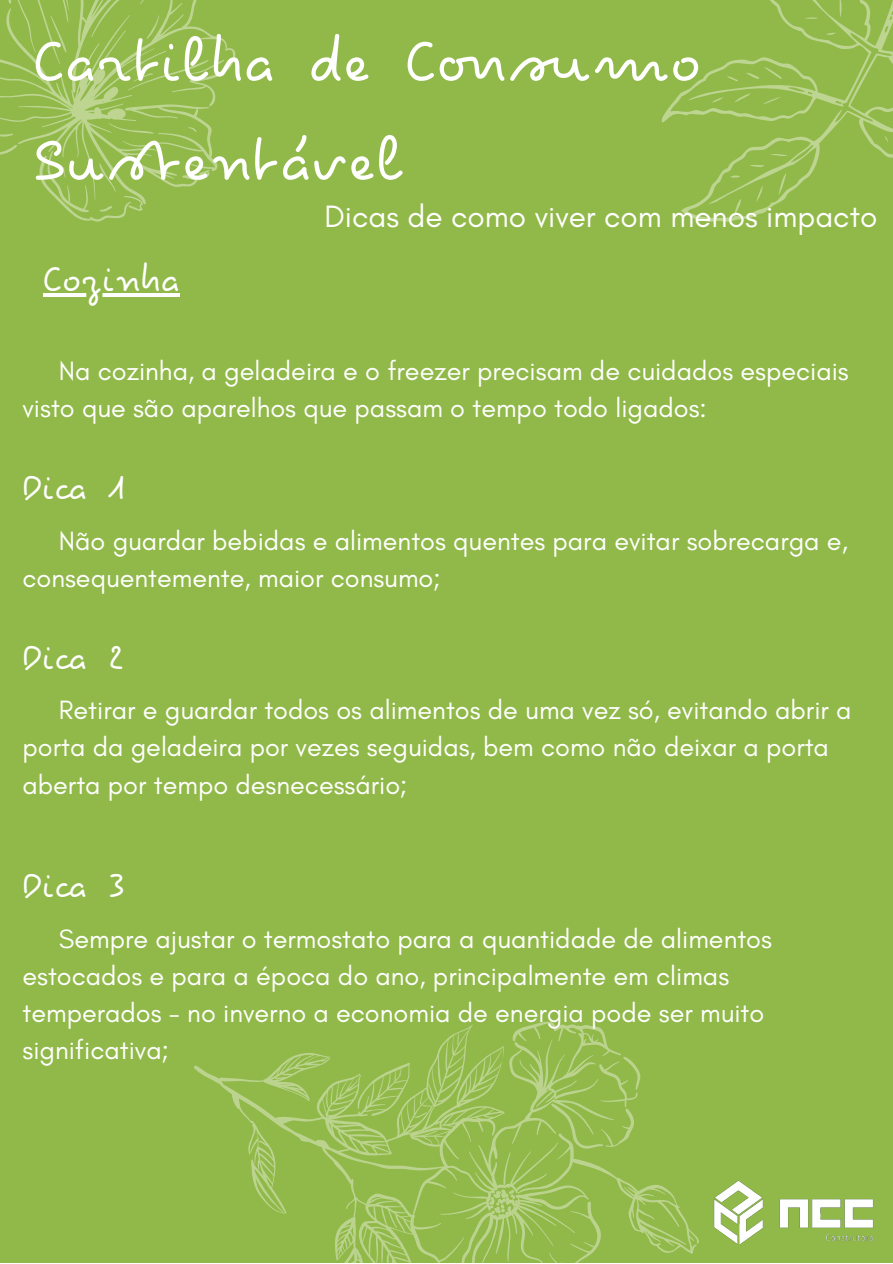
<style>
.page{position:relative;width:893px;height:1264px;background:#fff}
.page>*{position:absolute;margin:0;border:0;box-sizing:border-box;transform-origin:0 0}
.t1{font:71.25px/98.9px "Pecita";color:#fff}
.t2{font:43.5px "Pecita";color:#fff}
.t3{font:42px "Pecita";color:#fff}
.t4{font:31.5px "Glacial Indifference";color:#fff}
.t5{font:27px/37px "Glacial Indifference";color:#fff}
</style>
<div class="page">
<div style="left:0;top:0;width:892px;height:1262px;background:#91b949"></div>
<svg style="left:0;top:0;width:236px;height:222px"></svg>
<svg style="left:661px;top:0;width:231px;height:222px"></svg>
<svg style="left:778px;top:172px;width:8px;height:24px"></svg>
<svg style="left:756px;top:185px;width:7px;height:18px"></svg>
<svg style="left:762px;top:93px;width:19px;height:15px"></svg>
<svg style="left:734px;top:90px;width:16px;height:15px"></svg>
<svg style="left:194px;top:1021px;width:499px;height:241px"></svg>
<hr style="left:43px;top:293px;width:137px;height:3px;background:#fff">
<img style="left:693px;top:1180px;width:181px;height:71px">
<h1 class="t1" style="left:33px;top:20px;width:669px">Cartilha de Consumo<br>Sustentável</h1>
<p class="t4" style="left:324px;top:197px;width:554px">Dicas de como viver com menos impacto</p>
<h2 class="t2" style="left:43px;top:262px;width:138px">Cozinha</h2>
<p class="t5" style="left:22px;top:352px;width:827px;text-indent:36px">Na cozinha, a geladeira e o freezer precisam de cuidados especiais visto que são aparelhos que passam o tempo todo ligados:</p>
<h3 class="t3" style="left:22px;top:471px;width:106px">Dica 1</h3>
<p class="t5" style="left:22px;top:521px;width:826px;text-indent:36px">Não guardar bebidas e alimentos quentes para evitar sobrecarga e, consequentemente, maior consumo;</p>
<h3 class="t3" style="left:22px;top:641px;width:106px">Dica 2</h3>
<p class="t5" style="left:22px;top:691px;width:830px;text-indent:36px">Retirar e guardar todos os alimentos de uma vez só, evitando abrir a porta da geladeira por vezes seguidas, bem como não deixar a porta aberta por tempo desnecessário;</p>
<h3 class="t3" style="left:22px;top:869px;width:106px">Dica 3</h3>
<p class="t5" style="left:22px;top:919px;width:751px;text-indent:36px">Sempre ajustar o termostato para a quantidade de alimentos estocados e para a época do ano, principalmente em climas temperados - no inverno a economia de energia pode ser muito significativa;</p>
</div>
